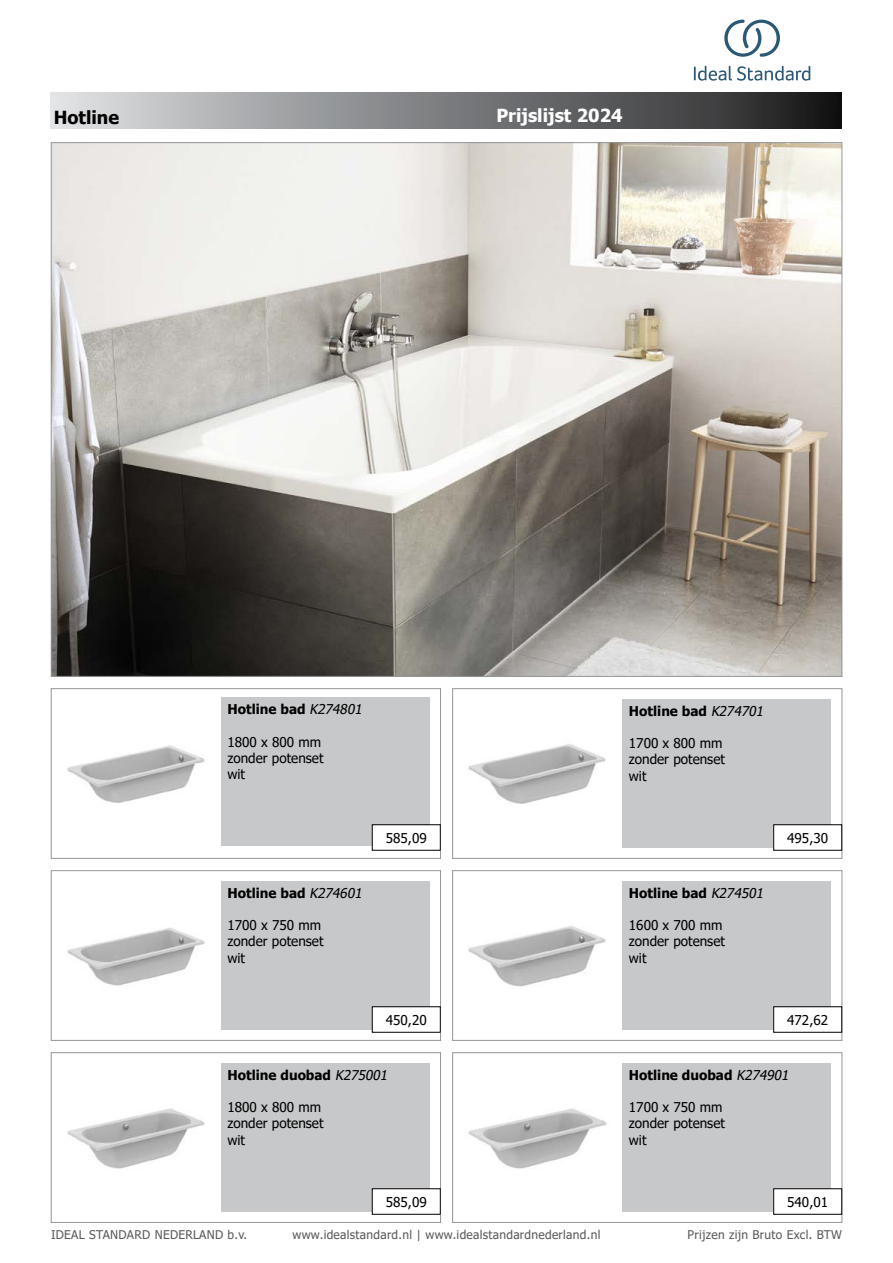
<style>
.page{position:relative;width:893px;height:1263px;background:#fff}
.page>*{position:absolute;margin:0;border:0;box-sizing:border-box;transform-origin:0 0}
.t1{font:700 18px "Tahoma";color:#fff}
.t2{font:700 18px "Tahoma";color:#000}
.t3{font:13.5px/16.2px "Tahoma";color:#000}
.t4{font:700 13.5px "Tahoma";color:#000}
.t5{font:12px "Tahoma";letter-spacing:.025em;color:#58595b}
.s1{font-weight:400;font-style:italic}
</style>
<div class="page">
<div style="left:51px;top:92px;width:791px;height:37px;background:linear-gradient(to right,#dee1e3,#1a1a1b)"></div>
<img style="left:53px;top:144px;width:787px;height:530px">
<div style="left:452px;top:1052px;width:390px;height:170px;border:1px solid #939598"></div>
<img style="left:468px;top:1108px;width:139px;height:61px">
<div style="left:622px;top:1063px;width:209px;height:149px;background:#c7c8ca"></div>
<div style="left:452px;top:870px;width:390px;height:170px;border:1px solid #939598"></div>
<img style="left:468px;top:926px;width:138px;height:61px">
<div style="left:622px;top:881px;width:209px;height:149px;background:#c7c8ca"></div>
<div style="left:452px;top:688px;width:390px;height:170px;border:1px solid #939598"></div>
<img style="left:468px;top:744px;width:138px;height:60px">
<div style="left:622px;top:699px;width:209px;height:149px;background:#c7c8ca"></div>
<div style="left:51px;top:688px;width:390px;height:170px;border:1px solid #939598"></div>
<div style="left:51px;top:870px;width:390px;height:170px;border:1px solid #939598"></div>
<div style="left:51px;top:1052px;width:390px;height:170px;border:1px solid #939598"></div>
<img style="left:67px;top:1108px;width:138px;height:61px">
<div style="left:221px;top:1063px;width:209px;height:149px;background:#c7c8ca"></div>
<img style="left:67px;top:927px;width:138px;height:59px">
<div style="left:221px;top:881px;width:209px;height:149px;background:#c7c8ca"></div>
<img style="left:67px;top:745px;width:138px;height:58px">
<div style="left:221px;top:697px;width:209px;height:149px;background:#c7c8ca"></div>
<div style="left:372px;top:825px;width:68px;height:25px;background:#fff"></div>
<div style="left:372px;top:824px;width:68px;height:26px;border:1px solid #000"></div>
<div style="left:372px;top:1189px;width:68px;height:25px;background:#fff"></div>
<div style="left:372px;top:1188px;width:68px;height:26px;border:1px solid #000"></div>
<div style="left:372px;top:1007px;width:68px;height:25px;background:#fff"></div>
<div style="left:372px;top:1006px;width:68px;height:26px;border:1px solid #000"></div>
<div style="left:774px;top:825px;width:68px;height:25px;background:#fff"></div>
<div style="left:773px;top:824px;width:69px;height:26px;border:1px solid #000"></div>
<div style="left:774px;top:1189px;width:68px;height:25px;background:#fff"></div>
<div style="left:773px;top:1188px;width:69px;height:26px;border:1px solid #000"></div>
<div style="left:774px;top:1007px;width:68px;height:25px;background:#fff"></div>
<div style="left:773px;top:1006px;width:69px;height:26px;border:1px solid #000"></div>
<svg style="left:694px;top:66px;width:116px;height:15px"></svg>
<svg style="left:724px;top:20px;width:56px;height:37px"></svg>
<h1 class="t2" style="left:54px;top:105px;width:67px">Hotline</h1>
<h1 class="t1" style="left:496px;top:103px;width:128px">Prijslijst 2024</h1>
<p class="t4" style="left:227px;top:700px;width:139px">Hotline bad <span class="s1">K274801</span></p>
<p class="t3" style="left:227px;top:734px;width:98px">1800 x 800 mm zonder potenset wit</p>
<p class="t4" style="left:227px;top:883px;width:139px">Hotline bad <span class="s1">K274601</span></p>
<p class="t3" style="left:227px;top:918px;width:98px">1700 x 750 mm zonder potenset wit</p>
<p class="t3" style="left:386px;top:830px;width:42px">585,09</p>
<p class="t3" style="left:386px;top:1012px;width:42px">450,20</p>
<p class="t4" style="left:227px;top:1065px;width:165px">Hotline duobad <span class="s1">K275001</span></p>
<p class="t3" style="left:227px;top:1100px;width:98px">1800 x 800 mm zonder potenset wit</p>
<p class="t3" style="left:386px;top:1194px;width:42px">585,09</p>
<p class="t4" style="left:629px;top:701px;width:139px">Hotline bad <span class="s1">K274701</span></p>
<p class="t3" style="left:629px;top:736px;width:98px">1700 x 800 mm zonder potenset wit</p>
<p class="t4" style="left:629px;top:883px;width:139px">Hotline bad <span class="s1">K274501</span></p>
<p class="t3" style="left:629px;top:918px;width:98px">1600 x 700 mm zonder potenset wit</p>
<p class="t3" style="left:787px;top:830px;width:42px">495,30</p>
<p class="t3" style="left:787px;top:1012px;width:42px">472,62</p>
<p class="t4" style="left:629px;top:1065px;width:165px">Hotline duobad <span class="s1">K274901</span></p>
<p class="t3" style="left:629px;top:1100px;width:98px">1700 x 750 mm zonder potenset wit</p>
<p class="t3" style="left:787px;top:1194px;width:42px">540,01</p>
<p class="t5" style="left:51px;top:1227px;width:198px">IDEAL STANDARD NEDERLAND b.v.</p>
<p class="t5" style="left:292px;top:1227px;width:309px">www.idealstandard.nl | www.idealstandardnederland.nl</p>
<p class="t5" style="left:688px;top:1227px;width:156px">Prijzen zijn Bruto Excl. BTW</p>
</div>
